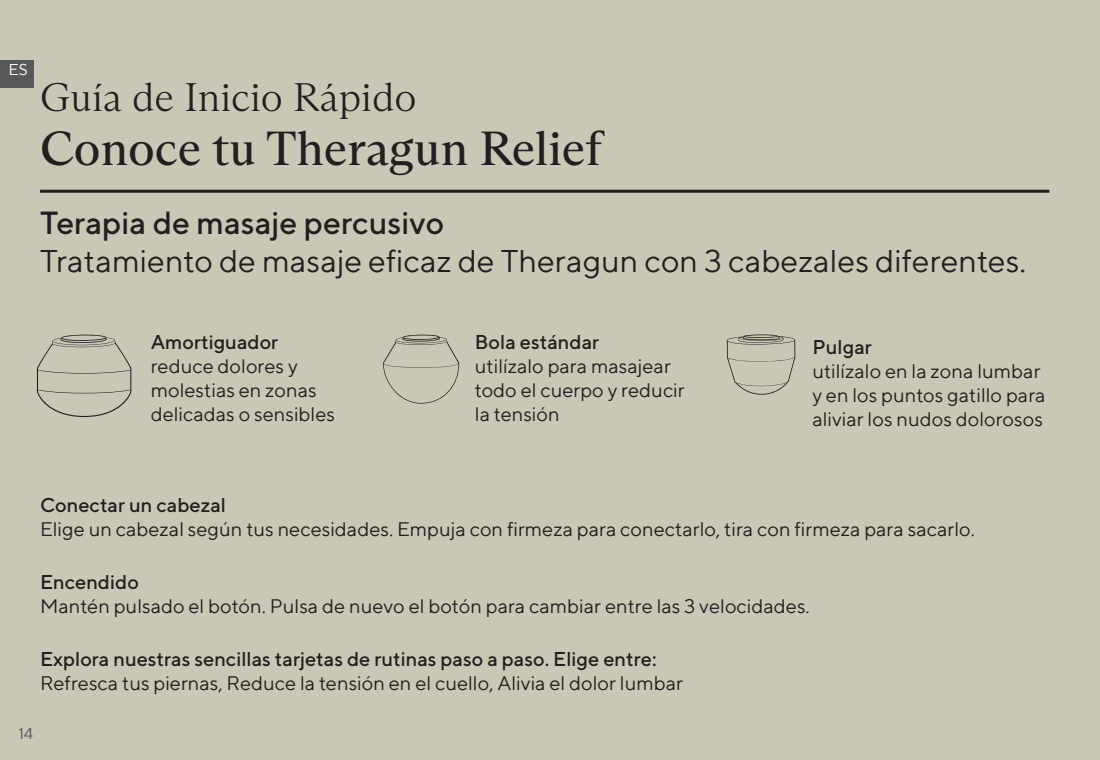
<style>
.page{position:relative;width:1100px;height:760px;background:#cac7b6}
.page>*{position:absolute;margin:0;border:0;box-sizing:border-box;transform-origin:0 0}
.t1{font:48px "ABC Arizona Text Variable";color:#231f20}
.t2{font:40px "ABC Arizona Text Variable";color:#231f20}
.t3{font:32px "TT Norms";color:#231f20}
.t4{font:500 32px "TT Norms";color:#231f20}
.t5{font:20px/24px "TT Norms";color:#231f20}
.t6{font:500 20px "TT Norms";color:#231f20}
.t7{font:16px "TT Norms";color:#57585a}
.t8{font:16px "TT Norms";color:#fff}
</style>
<div class="page">
<hr style="left:40px;top:190px;width:1009px;height:3px;background:#231f20">
<svg style="left:37px;top:334px;width:94px;height:83px"></svg>
<svg style="left:383px;top:334px;width:76px;height:69px"></svg>
<svg style="left:727px;top:334px;width:68px;height:61px"></svg>
<div style="left:0;top:60px;width:34px;height:27px;background:#57585a"></div>
<p class="t8" style="left:9px;top:60px;width:21px">ES</p>
<p class="t2" style="left:40px;top:74px;width:378px">Guía de Inicio Rápido</p>
<p class="t1" style="left:40px;top:121px;width:564px">Conoce tu Theragun Relief</p>
<p class="t4" style="left:40px;top:202px;width:406px">Terapia de masaje percusivo</p>
<p class="t3" style="left:40px;top:241px;width:988px">Tratamiento de masaje eficaz de Theragun con 3 cabezales diferentes.</p>
<p class="t6" style="left:151px;top:330px;width:129px">Amortiguador</p>
<p class="t5" style="left:151px;top:354px;width:186px">reduce dolores y molestias en zonas delicadas o sensibles</p>
<p class="t6" style="left:475px;top:330px;width:126px">Bola estándar</p>
<p class="t5" style="left:475px;top:354px;width:211px">utilízalo para masajear todo el cuerpo y reducir la tensión</p>
<p class="t6" style="left:812px;top:334px;width:61px">Pulgar</p>
<p class="t5" style="left:812px;top:358px;width:235px">utilízalo en la zona lumbar y en los puntos gatillo para aliviar los nudos dolorosos</p>
<p class="t6" style="left:40px;top:492px;width:187px">Conectar un cabezal</p>
<p class="t5" style="left:40px;top:516px;width:936px">Elige un cabezal según tus necesidades. Empuja con firmeza para conectarlo, tira con firmeza para sacarlo.</p>
<p class="t6" style="left:40px;top:569px;width:100px">Encendido</p>
<p class="t5" style="left:40px;top:593px;width:771px">Mantén pulsado el botón. Pulsa de nuevo el botón para cambiar entre las 3 velocidades.</p>
<p class="t6" style="left:40px;top:647px;width:618px">Explora nuestras sencillas tarjetas de rutinas paso a paso. Elige entre:</p>
<p class="t5" style="left:40px;top:671px;width:644px">Refresca tus piernas, Reduce la tensión en el cuello, Alivia el dolor lumbar</p>
<p class="t7" style="left:18px;top:723px;width:16px">14</p>
</div>
